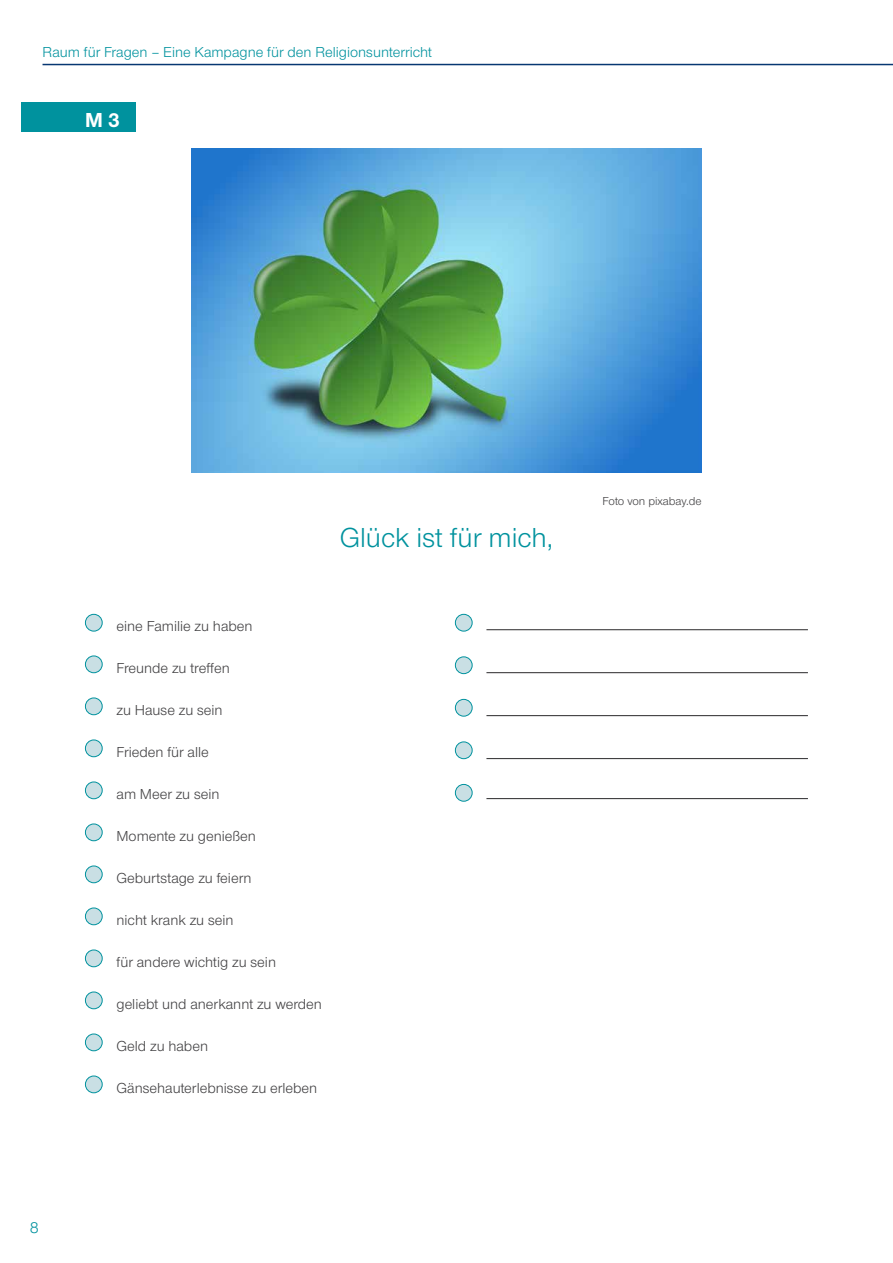
<style>
.page{position:relative;width:893px;height:1263px;background:#fff}
.page>*{position:absolute;margin:0;border:0;box-sizing:border-box;transform-origin:0 0}
.t1{font:28.5px "Nordelbica";color:#00929e}
.t2{font:700 21px "Nordelbica";color:#fff}
.t3{font:16.5px "Nordelbica";color:#00929e}
.t4{font:15px "Nordelbica";color:#414042}
.t5{font:15px "Nordelbica";color:#00929e}
.t6{font:12px "Nordelbica";color:#414042}
</style>
<div class="page">
<div style="left:21px;top:102px;width:115px;height:30px;background:#00929e"></div>
<hr style="left:43px;top:64px;width:850px;height:1px;background:#073772">
<hr style="left:486px;top:798px;width:322px;height:1px;background:#414042">
<hr style="left:486px;top:758px;width:322px;height:1px;background:#414042">
<hr style="left:486px;top:715px;width:322px;height:1px;background:#414042">
<hr style="left:486px;top:672px;width:322px;height:1px;background:#414042">
<hr style="left:486px;top:629px;width:322px;height:1px;background:#414042">
<img style="left:191px;top:148px;width:511px;height:325px">
<div style="left:85px;top:614px;width:17px;height:17px;background:#c9dfe4;border-radius:50%"></div>
<div style="left:85px;top:614px;width:18px;height:17px;border:1px solid #00929e;border-radius:50%"></div>
<div style="left:85px;top:656px;width:17px;height:17px;background:#c9dfe4;border-radius:50%"></div>
<div style="left:85px;top:655px;width:18px;height:18px;border:1px solid #00929e;border-radius:50%"></div>
<div style="left:85px;top:698px;width:17px;height:17px;background:#c9dfe4;border-radius:50%"></div>
<div style="left:85px;top:697px;width:18px;height:18px;border:1px solid #00929e;border-radius:50%"></div>
<div style="left:85px;top:740px;width:17px;height:17px;background:#c9dfe4;border-radius:50%"></div>
<div style="left:85px;top:739px;width:18px;height:18px;border:1px solid #00929e;border-radius:50%"></div>
<div style="left:85px;top:782px;width:17px;height:17px;background:#c9dfe4;border-radius:50%"></div>
<div style="left:85px;top:781px;width:18px;height:18px;border:1px solid #00929e;border-radius:50%"></div>
<div style="left:85px;top:824px;width:17px;height:17px;background:#c9dfe4;border-radius:50%"></div>
<div style="left:85px;top:823px;width:18px;height:18px;border:1px solid #00929e;border-radius:50%"></div>
<div style="left:85px;top:866px;width:17px;height:17px;background:#c9dfe4;border-radius:50%"></div>
<div style="left:85px;top:865px;width:18px;height:18px;border:1px solid #00929e;border-radius:50%"></div>
<div style="left:85px;top:908px;width:17px;height:17px;background:#c9dfe4;border-radius:50%"></div>
<div style="left:85px;top:907px;width:18px;height:18px;border:1px solid #00929e;border-radius:50%"></div>
<div style="left:85px;top:950px;width:17px;height:17px;background:#c9dfe4;border-radius:50%"></div>
<div style="left:85px;top:949px;width:18px;height:18px;border:1px solid #00929e;border-radius:50%"></div>
<div style="left:85px;top:992px;width:17px;height:17px;background:#c9dfe4;border-radius:50%"></div>
<div style="left:85px;top:991px;width:18px;height:18px;border:1px solid #00929e;border-radius:50%"></div>
<div style="left:85px;top:1034px;width:17px;height:17px;background:#c9dfe4;border-radius:50%"></div>
<div style="left:85px;top:1033px;width:18px;height:18px;border:1px solid #00929e;border-radius:50%"></div>
<div style="left:85px;top:1076px;width:17px;height:17px;background:#c9dfe4;border-radius:50%"></div>
<div style="left:85px;top:1075px;width:18px;height:18px;border:1px solid #00929e;border-radius:50%"></div>
<div style="left:455px;top:614px;width:17px;height:17px;background:#c9dfe4;border-radius:50%"></div>
<div style="left:455px;top:614px;width:18px;height:17px;border:1px solid #00929e;border-radius:50%"></div>
<div style="left:455px;top:657px;width:17px;height:17px;background:#c9dfe4;border-radius:50%"></div>
<div style="left:455px;top:656px;width:18px;height:18px;border:1px solid #00929e;border-radius:50%"></div>
<div style="left:455px;top:699px;width:17px;height:17px;background:#c9dfe4;border-radius:50%"></div>
<div style="left:455px;top:699px;width:18px;height:17px;border:1px solid #00929e;border-radius:50%"></div>
<div style="left:455px;top:742px;width:17px;height:17px;background:#c9dfe4;border-radius:50%"></div>
<div style="left:455px;top:741px;width:18px;height:18px;border:1px solid #00929e;border-radius:50%"></div>
<div style="left:455px;top:784px;width:17px;height:17px;background:#c9dfe4;border-radius:50%"></div>
<div style="left:455px;top:784px;width:18px;height:17px;border:1px solid #00929e;border-radius:50%"></div>
<p class="t5" style="left:43px;top:44px;width:391px">Raum für Fragen – Eine Kampagne für den Religionsunterricht</p>
<h2 class="t2" style="left:85px;top:108px;width:36px">M 3</h2>
<p class="t3" style="left:30px;top:1218px;width:11px">8</p>
<h1 class="t1" style="left:340px;top:521px;width:215px">Glück ist für mich,</h1>
<p class="t4" style="left:117px;top:618px;width:138px">eine Familie zu haben</p>
<p class="t4" style="left:117px;top:660px;width:115px">Freunde zu treffen</p>
<p class="t4" style="left:117px;top:702px;width:108px">zu Hause zu sein</p>
<p class="t4" style="left:117px;top:744px;width:94px">Frieden für alle</p>
<p class="t4" style="left:117px;top:786px;width:105px">am Meer zu sein</p>
<p class="t4" style="left:117px;top:828px;width:141px">Momente zu genießen</p>
<p class="t4" style="left:117px;top:870px;width:136px">Geburtstage zu feiern</p>
<p class="t4" style="left:117px;top:912px;width:119px">nicht krank zu sein</p>
<p class="t4" style="left:117px;top:954px;width:161px">für andere wichtig zu sein</p>
<p class="t4" style="left:117px;top:996px;width:207px">geliebt und anerkannt zu werden</p>
<p class="t4" style="left:117px;top:1038px;width:93px">Geld zu haben</p>
<p class="t4" style="left:117px;top:1080px;width:202px">Gänsehauterlebnisse zu erleben</p>
<p class="t6" style="left:602px;top:494px;width:101px">Foto von pixabay.de</p>
</div>
